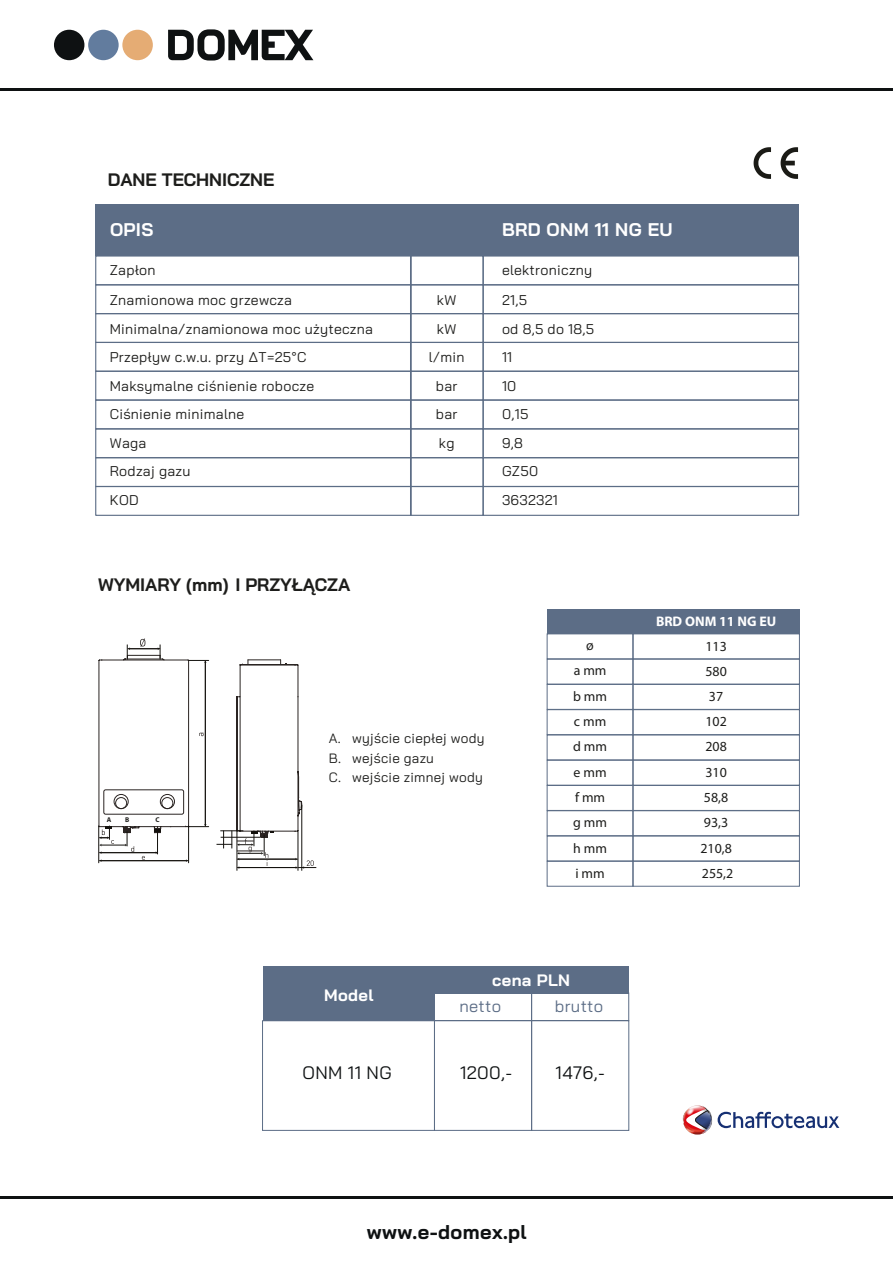
<style>
.page{position:relative;width:893px;height:1263px;background:#fff}
.page>*{position:absolute;margin:0;border:0;box-sizing:border-box;transform-origin:0 0}
.t1{font:700 19.95px "Bai Jamjuree";letter-spacing:.02em;color:#0e1112}
.t2{font:700 18.3px "Bai Jamjuree";letter-spacing:.02em;color:#fff}
.t3{font:700 18px "Bai Jamjuree";letter-spacing:-.005em;color:#1d1d1b}
.t4{font:18px "Bai Jamjuree";letter-spacing:.02em;color:#0e1112}
.t5{font:700 16.5px "Bai Jamjuree";letter-spacing:.02em;color:#fff}
.t6{font:16.5px "Bai Jamjuree";letter-spacing:.02em;color:#5c6d86}
.t7{font:14.1px/28.7px "Bai Jamjuree";letter-spacing:.02em;color:#1d1d1b}
.t8{font:13.95px "Myriad Pro";color:#1d1d1b}
.t9{font:700 13.95px "Myriad Pro";color:#fff}
.t10{font:13.5px/19.5px "Bai Jamjuree";letter-spacing:.02em;color:#1d1d1b}
.t11{font:700 6.9px "Myriad Pro";color:#1d1d1b}
</style>
<div class="page">
<svg style="left:754px;top:147px;width:17px;height:32px"></svg>
<svg style="left:781px;top:147px;width:17px;height:32px"></svg>
<hr style="left:237px;top:831px;width:1px;height:39px;background:#13110d">
<hr style="left:298px;top:830px;width:1px;height:40px;background:#13110d">
<hr style="left:301px;top:805px;width:1px;height:65px;background:#13110d">
<svg style="left:98px;top:638px;width:218px;height:231px"></svg>
<div style="left:104px;top:789px;width:80px;height:25px;border:1px solid #2a2422;border-radius:2px"></div>
<div style="left:96px;top:204px;width:315px;height:52px;background:#5c6d86"></div>
<div style="left:95px;top:284px;width:317px;height:30px;border:1px solid #5c6d86"></div>
<div style="left:95px;top:313px;width:317px;height:30px;border:1px solid #5c6d86"></div>
<div style="left:95px;top:342px;width:317px;height:30px;border:1px solid #5c6d86"></div>
<div style="left:95px;top:371px;width:317px;height:30px;border:1px solid #5c6d86"></div>
<div style="left:95px;top:399px;width:317px;height:30px;border:1px solid #5c6d86"></div>
<div style="left:95px;top:428px;width:317px;height:30px;border:1px solid #5c6d86"></div>
<div style="left:95px;top:457px;width:317px;height:30px;border:1px solid #5c6d86"></div>
<div style="left:95px;top:486px;width:317px;height:30px;border:1px solid #5c6d86"></div>
<div style="left:483px;top:204px;width:316px;height:52px;background:#5c6d86"></div>
<div style="left:483px;top:284px;width:316px;height:30px;border:1px solid #5c6d86"></div>
<div style="left:483px;top:313px;width:316px;height:30px;border:1px solid #5c6d86"></div>
<div style="left:483px;top:342px;width:316px;height:30px;border:1px solid #5c6d86"></div>
<div style="left:483px;top:371px;width:316px;height:30px;border:1px solid #5c6d86"></div>
<div style="left:483px;top:399px;width:316px;height:30px;border:1px solid #5c6d86"></div>
<div style="left:483px;top:428px;width:316px;height:30px;border:1px solid #5c6d86"></div>
<div style="left:483px;top:457px;width:316px;height:30px;border:1px solid #5c6d86"></div>
<div style="left:483px;top:486px;width:316px;height:30px;border:1px solid #5c6d86"></div>
<div style="left:410px;top:255px;width:74px;height:30px;border:1px solid #5c6d86"></div>
<div style="left:411px;top:204px;width:72px;height:52px;background:#5c6d86"></div>
<div style="left:410px;top:284px;width:74px;height:30px;border:1px solid #5c6d86"></div>
<div style="left:410px;top:313px;width:74px;height:30px;border:1px solid #5c6d86"></div>
<div style="left:410px;top:342px;width:74px;height:30px;border:1px solid #5c6d86"></div>
<div style="left:410px;top:371px;width:74px;height:30px;border:1px solid #5c6d86"></div>
<div style="left:410px;top:399px;width:74px;height:30px;border:1px solid #5c6d86"></div>
<div style="left:410px;top:428px;width:74px;height:30px;border:1px solid #5c6d86"></div>
<div style="left:410px;top:457px;width:74px;height:30px;border:1px solid #5c6d86"></div>
<div style="left:410px;top:486px;width:74px;height:30px;border:1px solid #5c6d86"></div>
<div style="left:547px;top:861px;width:86px;height:25px;border:1px solid #5c6d86"></div>
<div style="left:547px;top:810px;width:86px;height:26px;border:1px solid #5c6d86"></div>
<div style="left:547px;top:785px;width:86px;height:26px;border:1px solid #5c6d86"></div>
<div style="left:547px;top:760px;width:86px;height:25px;border:1px solid #5c6d86"></div>
<div style="left:547px;top:735px;width:86px;height:25px;border:1px solid #5c6d86"></div>
<div style="left:547px;top:709px;width:86px;height:26px;border:1px solid #5c6d86"></div>
<div style="left:547px;top:684px;width:86px;height:26px;border:1px solid #5c6d86"></div>
<div style="left:547px;top:659px;width:86px;height:25px;border:1px solid #5c6d86"></div>
<div style="left:547px;top:634px;width:86px;height:25px;border:1px solid #5c6d86"></div>
<div style="left:547px;top:609px;width:86px;height:25px;background:#5c6d86"></div>
<div style="left:633px;top:861px;width:167px;height:25px;border:1px solid #5c6d86"></div>
<div style="left:633px;top:810px;width:167px;height:26px;border:1px solid #5c6d86"></div>
<div style="left:633px;top:785px;width:167px;height:26px;border:1px solid #5c6d86"></div>
<div style="left:633px;top:760px;width:167px;height:25px;border:1px solid #5c6d86"></div>
<div style="left:633px;top:735px;width:167px;height:25px;border:1px solid #5c6d86"></div>
<div style="left:633px;top:709px;width:167px;height:26px;border:1px solid #5c6d86"></div>
<div style="left:633px;top:684px;width:167px;height:26px;border:1px solid #5c6d86"></div>
<div style="left:633px;top:659px;width:167px;height:25px;border:1px solid #5c6d86"></div>
<div style="left:633px;top:634px;width:167px;height:25px;border:1px solid #5c6d86"></div>
<div style="left:633px;top:609px;width:166px;height:25px;background:#5c6d86"></div>
<div style="left:263px;top:966px;width:171px;height:55px;background:#5c6d86"></div>
<div style="left:262px;top:1020px;width:173px;height:110px;border:1px solid #5c6d86"></div>
<div style="left:434px;top:966px;width:195px;height:27px;background:#5c6d86"></div>
<div style="left:434px;top:1020px;width:98px;height:110px;border:1px solid #5c6d86"></div>
<div style="left:531px;top:1020px;width:98px;height:110px;border:1px solid #5c6d86"></div>
<div style="left:434px;top:993px;width:98px;height:28px;border:1px solid #5c6d86"></div>
<div style="left:531px;top:993px;width:98px;height:28px;border:1px solid #5c6d86"></div>
<svg style="left:718px;top:1112px;width:121px;height:16px"></svg>
<svg style="left:683px;top:1105px;width:29px;height:30px"></svg>
<svg style="left:168px;top:29px;width:145px;height:32px"></svg>
<div style="left:54px;top:30px;width:30px;height:30px;background:#0e1112;border-radius:50%"></div>
<div style="left:88px;top:30px;width:31px;height:30px;background:#627c9e;border-radius:50%"></div>
<div style="left:122px;top:30px;width:31px;height:30px;background:#e5ac74;border-radius:50%"></div>
<hr style="left:0;top:89px;width:893px;height:2px;background:#0e1112">
<hr style="left:0;top:1197px;width:893px;height:2px;background:#0e1112">
<p class="t3" style="left:108px;top:169px;width:168px">DANE TECHNICZNE</p>
<p class="t2" style="left:110px;top:219px;width:45px">OPIS</p>
<p class="t2" style="left:502px;top:219px;width:172px">BRD ONM 11 NG EU</p>
<p class="t7" style="left:502px;top:256px;width:94px">elektroniczny<br>21,5<br>od 8,5 do 18,5<br>11<br>10<br>0,15<br>9,8<br>GZ50<br>3632321</p>
<p class="t7" style="left:110px;top:255px;width:184px;line-height:29.8px">Zapłon<br>Znamionowa moc grzewcza</p>
<p class="t7" style="left:437px;top:286px;width:21px">kW</p>
<p class="t7" style="left:110px;top:314px;width:265px">Minimalna/znamionowa moc użyteczna</p>
<p class="t7" style="left:437px;top:314px;width:21px">kW</p>
<p class="t7" style="left:110px;top:343px;width:198px">Przepływ c.w.u. przy ΔT=25°C</p>
<p class="t7" style="left:429px;top:343px;width:37px">l/min</p>
<p class="t7" style="left:110px;top:371px;width:206px">Maksymalne ciśnienie robocze</p>
<p class="t7" style="left:436px;top:371px;width:23px">bar</p>
<p class="t7" style="left:110px;top:400px;width:136px">Ciśnienie minimalne</p>
<p class="t7" style="left:436px;top:400px;width:23px">bar</p>
<p class="t7" style="left:110px;top:428px;width:38px">Waga</p>
<p class="t7" style="left:439px;top:428px;width:17px">kg</p>
<p class="t7" style="left:110px;top:457px;width:82px">Rodzaj gazu<br>KOD</p>
<p class="t3" style="left:98px;top:574px;width:254px">WYMIARY (mm) I PRZYŁĄCZA</p>
<p class="t11" style="left:107px;top:816px;width:6px">A</p>
<p class="t11" style="left:125px;top:816px;width:6px">B</p>
<p class="t11" style="left:155px;top:816px;width:6px">C</p>
<p class="t10" style="left:329px;top:728px;width:157px">A. wyjście ciepłej wody<br>B. wejście gazu<br>C. wejście zimnej wody</p>
<p class="t9" style="left:656px;top:613px;width:122px">BRD ONM 11 NG EU</p>
<p class="t8" style="left:586px;top:637px;width:9px">ø</p>
<p class="t8" style="left:705px;top:637px;width:23px">113</p>
<p class="t8" style="left:574px;top:662px;width:34px">a mm</p>
<p class="t8" style="left:705px;top:663px;width:23px">580</p>
<p class="t8" style="left:573px;top:687px;width:36px">b mm</p>
<p class="t8" style="left:709px;top:687px;width:16px">37</p>
<p class="t8" style="left:574px;top:713px;width:34px">c mm</p>
<p class="t8" style="left:705px;top:713px;width:23px">102</p>
<p class="t8" style="left:573px;top:738px;width:35px">d mm</p>
<p class="t8" style="left:705px;top:738px;width:23px">208</p>
<p class="t8" style="left:574px;top:763px;width:35px">e mm</p>
<p class="t8" style="left:705px;top:763px;width:23px">310</p>
<p class="t8" style="left:575px;top:789px;width:32px">f mm</p>
<p class="t8" style="left:704px;top:789px;width:26px">58,8</p>
<p class="t8" style="left:573px;top:814px;width:35px">g mm</p>
<p class="t8" style="left:704px;top:814px;width:26px">93,3</p>
<p class="t8" style="left:573px;top:839px;width:35px">h mm</p>
<p class="t8" style="left:700px;top:839px;width:33px">210,8</p>
<p class="t8" style="left:575px;top:865px;width:31px">i mm</p>
<p class="t8" style="left:702px;top:865px;width:33px">255,2</p>
<p class="t5" style="left:324px;top:985px;width:51px">Model</p>
<p class="t5" style="left:492px;top:970px;width:79px">cena PLN</p>
<p class="t6" style="left:459px;top:992px;width:43px">netto</p>
<p class="t6" style="left:555px;top:992px;width:50px">brutto</p>
<p class="t4" style="left:303px;top:1057px;width:91px">ONM 11 NG</p>
<p class="t4" style="left:460px;top:1057px;width:54px">1200,-</p>
<p class="t4" style="left:556px;top:1057px;width:51px">1476,-</p>
<h1 class="t1" style="left:367px;top:1220px;width:161px">www.e-domex.pl</h1>
</div>
